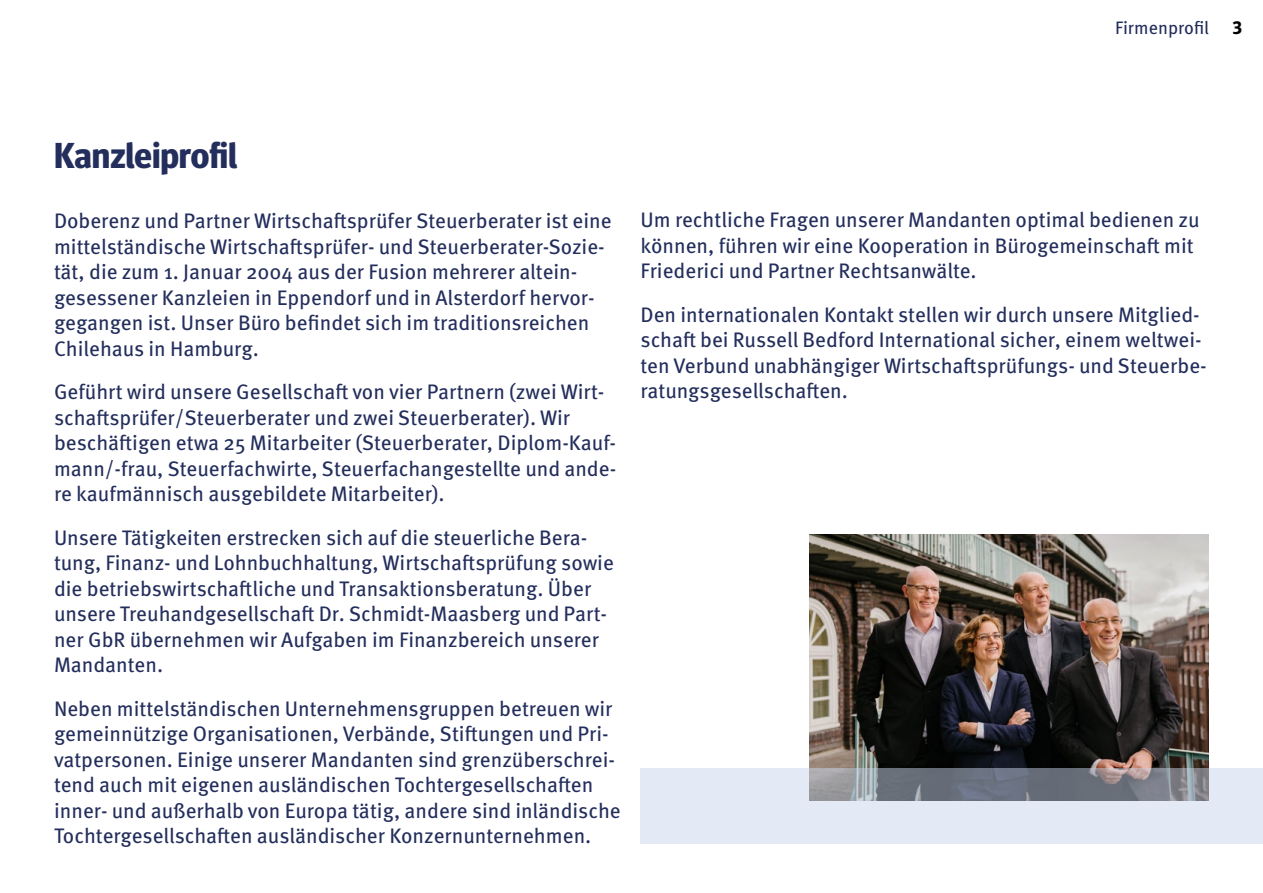
<style>
.page{position:relative;width:1263px;height:893px;background:#fff}
.page>*{position:absolute;margin:0;border:0;box-sizing:border-box;transform-origin:0 0}
.t1{font:700 36px "Meta Headline Pro";color:#232e5c}
.t2{font:21px/25.5px "Meta Pro";color:#232e5c}
.t3{font:18px "Meta Pro";color:#232e5c}
.t4{font:700 18px "Meta Headline Pro";color:#000}
</style>
<div class="page">
<img style="left:809px;top:534px;width:400px;height:234px">
<svg style="left:640px;top:768px;width:623px;height:76px;background:#c6ccd6"></svg>
<p class="t3" style="left:1115px;top:14px;width:96px">Firmenprofil</p>
<p class="t4" style="left:1233px;top:14px;width:11px">3</p>
<h1 class="t1" style="left:54px;top:127px;width:185px">Kanzleiprofil</h1>
<p class="t2" style="left:54px;top:207px;width:559px">Doberenz und Partner Wirtschaftsprüfer Steuerberater ist eine mittelständische Wirtschaftsprüfer- und Steuerberater-Sozie&shy;tät, die zum 1. Januar 2004 aus der Fusion mehrerer altein&shy;gesessener Kanzleien in Eppendorf und in Alsterdorf hervor&shy;gegangen ist. Unser Büro befindet sich im traditionsreichen Chilehaus in Hamburg.</p>
<p class="t2" style="left:54px;top:378px;width:564px">Geführt wird unsere Gesellschaft von vier Partnern (zwei Wirt&shy;schaftsprüfer/Steuerberater und zwei Steuerberater). Wir beschäftigen etwa 25 Mitarbeiter (Steuerberater, Diplom-Kauf&shy;mann/-frau, Steuerfachwirte, Steuerfachangestellte und ande&shy;re kaufmännisch ausgebildete Mitarbeiter).</p>
<p class="t2" style="left:54px;top:523px;width:561px">Unsere Tätigkeiten erstrecken sich auf die steuerliche Bera&shy;tung, Finanz- und Lohnbuchhaltung, Wirtschaftsprüfung sowie die betriebswirtschaftliche und Transaktionsberatung. Über unsere Treuhandgesellschaft Dr. Schmidt-Maasberg und Part&shy;ner GbR übernehmen wir Aufgaben im Finanzbereich unserer Mandanten.</p>
<p class="t2" style="left:54px;top:694px;width:568px">Neben mittelständischen Unternehmensgruppen betreuen wir gemeinnützige Organisationen, Verbände, Stiftungen und Pri&shy;vatpersonen. Einige unserer Mandanten sind grenzüberschrei&shy;tend auch mit eigenen ausländischen Tochtergesellschaften inner- und außerhalb von Europa tätig, andere sind inländische Tochtergesellschaften ausländischer Konzernunternehmen.</p>
<p class="t2" style="left:640px;top:206px;width:561px">Um rechtliche Fragen unserer Mandanten optimal bedienen zu können, führen wir eine Kooperation in Bürogemeinschaft mit<br>Friederici und Partner Rechtsanwälte.</p>
<p class="t2" style="left:640px;top:300px;width:568px">Den internationalen Kontakt stellen wir durch unsere Mitglied&shy;schaft bei Russell Bedford International sicher, einem weltwei&shy;ten Verbund unabhängiger Wirtschaftsprüfungs- und Steuerbe&shy;ratungsgesellschaften.</p>
</div>
